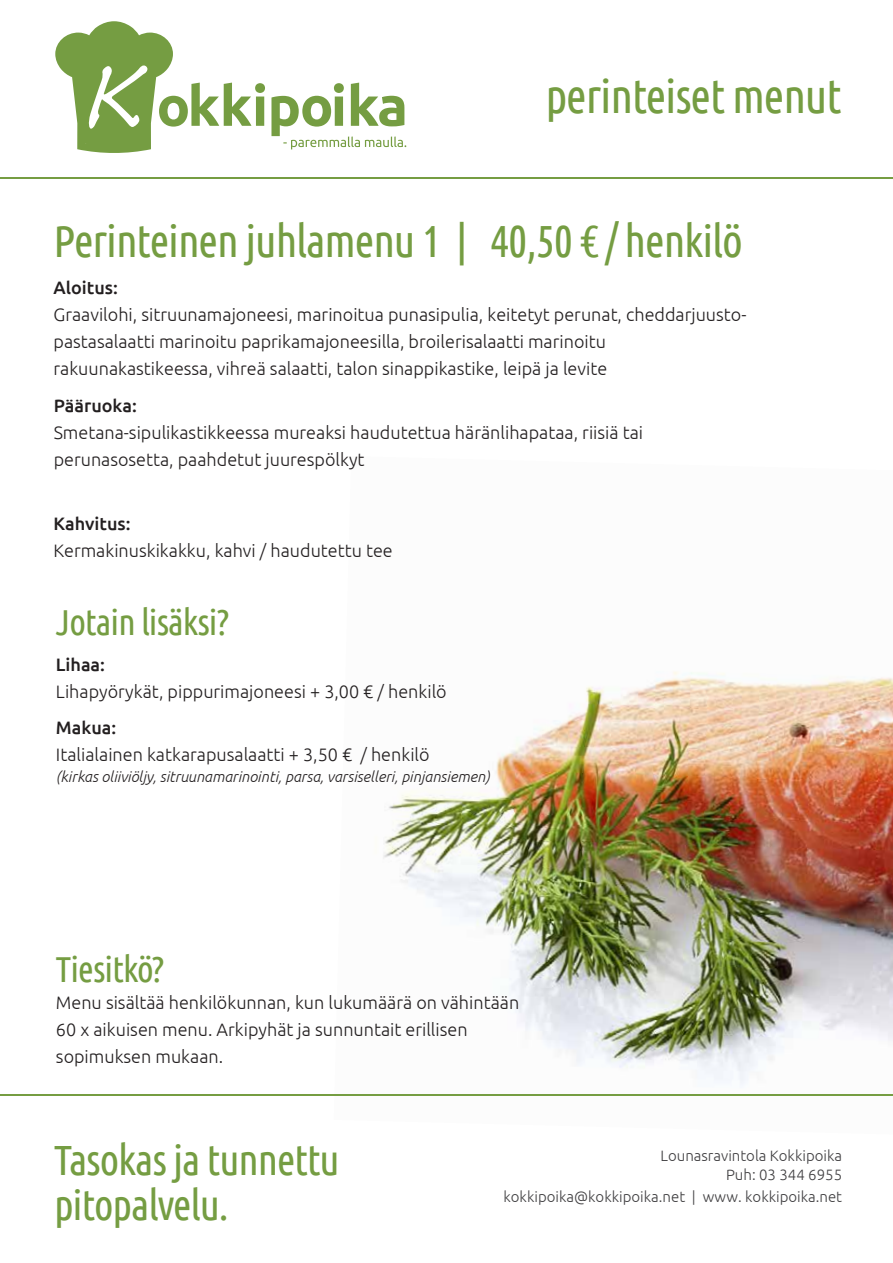
<style>
.page{position:relative;width:893px;height:1263px;background:#fff}
.page>*{position:absolute;margin:0;border:0;box-sizing:border-box;transform-origin:0 0}
.t1{font:47.25px "Ubuntu Condensed";letter-spacing:-.025em;color:#759d42}
.t2{font:45px "Ubuntu Condensed";letter-spacing:-.025em;color:#759d42}
.t3{font:42.15px/45px "Ubuntu Condensed";letter-spacing:-.025em;color:#759d42}
.t4{font:36px "Ubuntu Condensed";letter-spacing:-.025em;color:#759d42}
.t5{font:300 18px/27px "Ubuntu";color:#231f20}
.t6{font:500 18px "Ubuntu";color:#231f20}
.t7{font:300 15px/19.2px "Ubuntu";color:#414042;text-align:right}
.t8{font:italic 300 15px "Ubuntu";color:#231f20}
</style>
<div class="page">
<img style="left:383px;top:671px;width:510px;height:414px">
<hr style="left:0;top:1094px;width:893px;height:2px;background:#759d42">
<hr style="left:0;top:177px;width:893px;height:2px;background:#759d42">
<svg style="left:55px;top:21px;width:351px;height:132px"></svg>
<h1 class="t1" style="left:545px;top:67px;width:298px">perinteiset menut</h1>
<h2 class="t2" style="left:54px;top:213px;width:691px">Perinteinen juhlamenu 1 | 40,50 € / henkilö</h2>
<p class="t6" style="left:54px;top:276px;width:66px">Aloitus:</p>
<p class="t5" style="left:54px;top:301px;width:694px">Graavilohi, sitruunamajoneesi, marinoitua punasipulia, keitetyt perunat, cheddarjuusto&shy;pastasalaatti marinoitu paprikamajoneesilla, broilerisalaatti marinoitu rakuunakastikeessa, vihreä salaatti, talon sinappikastike, leipä ja levite</p>
<p class="t6" style="left:54px;top:394px;width:85px">Pääruoka:</p>
<p class="t5" style="left:54px;top:419px;width:591px">Smetana-sipulikastikkeessa mureaksi haudutettua häränlihapataa, riisiä tai perunasosetta, paahdetut juurespölkyt</p>
<p class="t6" style="left:54px;top:512px;width:79px">Kahvitus:</p>
<p class="t5" style="left:54px;top:536px;width:341px">Kermakinuskikakku, kahvi / haudutettu tee</p>
<h3 class="t4" style="left:56px;top:600px;width:175px">Jotain lisäksi?</h3>
<p class="t6" style="left:56px;top:653px;width:51px">Lihaa:</p>
<p class="t5" style="left:56px;top:678px;width:392px">Lihapyörykät, pippurimajoneesi + 3,00 € / henkilö</p>
<p class="t6" style="left:56px;top:716px;width:62px">Makua:</p>
<p class="t5" style="left:56px;top:741px;width:375px">Italialainen katkarapusalaatti + 3,50 € / henkilö</p>
<p class="t8" style="left:56px;top:768px;width:435px">(kirkas oliiviöljy, sitruunamarinointi, parsa, varsiselleri, pinjansiemen)</p>
<h3 class="t4" style="left:56px;top:947px;width:110px">Tiesitkö?</h3>
<p class="t5" style="left:56px;top:989px;width:465px">Menu sisältää henkilökunnan, kun lukumäärä on vähintään<br>60 x aikuisen menu. Arkipyhät ja sunnuntait erillisen sopimuksen mukaan.</p>
<h3 class="t3" style="left:54px;top:1136px;width:287px">Tasokas ja tunnettu pitopalvelu.</h3>
<p class="t7" style="left:661px;top:1145px;width:183px">Lounasravintola Kokkipoika<br>Puh: 03 344 6955</p>
<p class="t7" style="left:503px;top:1186px;width:340px">kokkipoika@kokkipoika.net | www. kokkipoika.net</p>
</div>
